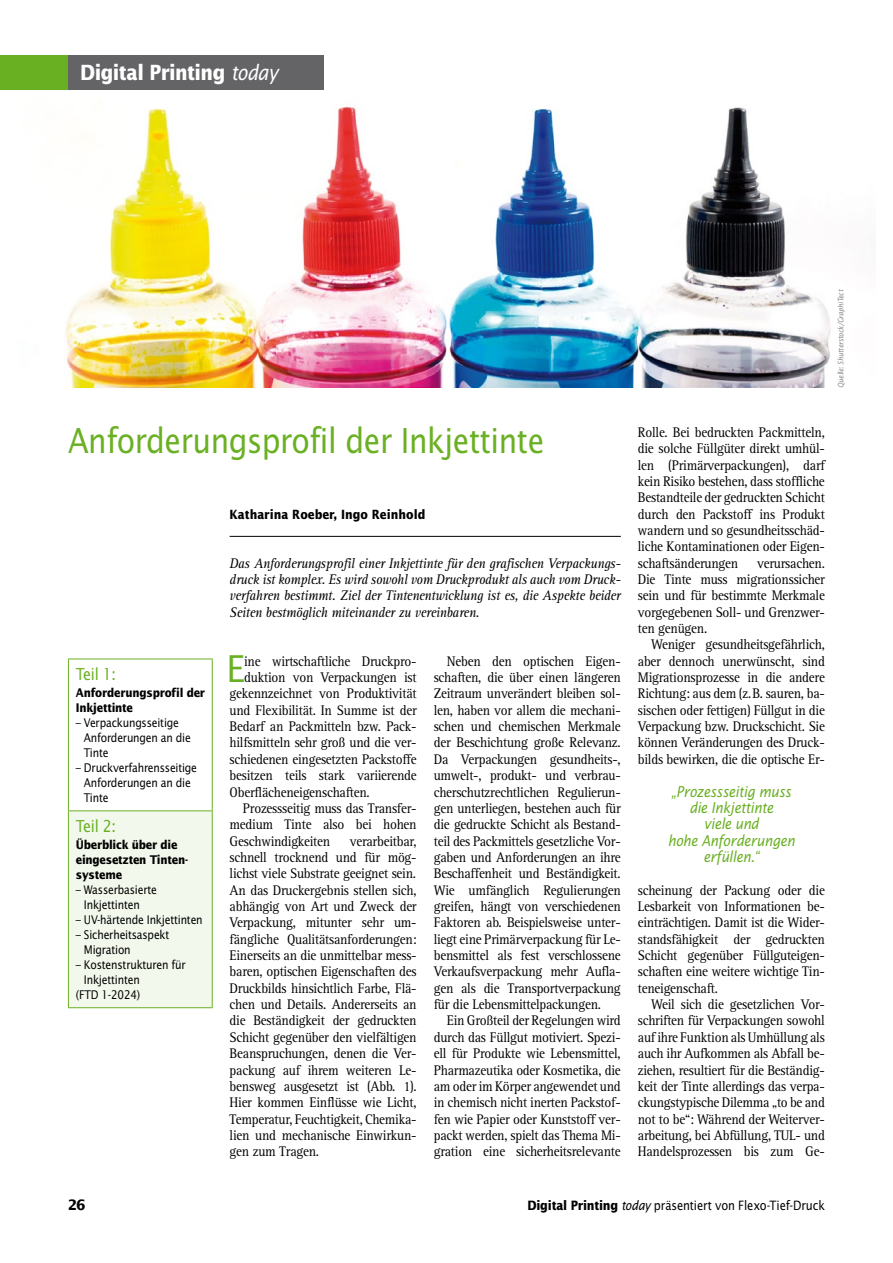
<style>
.page{position:relative;width:893px;height:1263px;background:#fff}
.page>*{position:absolute;margin:0;border:0;box-sizing:border-box;transform-origin:0 0}
._04_Lauf_Initial{font:37.05px "Lucida Sans Std";color:#6ab023;scale:.92 1}
._02_Head{font:34.5px "Lucida Sans Std";letter-spacing:-.015em;color:#6ab023;scale:.87 1}
.t1{font:700 21px "Lucida Sans Std";letter-spacing:-.035em;color:#fff;scale:.87 1}
._02_Head_Kasten{font:16.5px "Lucida Sans Std";letter-spacing:-.02em;color:#6ab023;scale:.87 1}
._07_Zitat{font:italic 15px/16.4px "Lucida Sans Std";letter-spacing:-.015em;color:#6ab023;text-align:center;scale:.87 1}
._04_Lauf_Einzug{font:14.4px/16.4px "Rotis Serif Std";letter-spacing:-.02em;color:#000;text-align:justify;scale:.92 1}
._04_Lauf{font:14.4px/16.4px "Rotis Serif Std";letter-spacing:-.02em;color:#000;text-align:justify;scale:.92 1}
._04_Lauf_Initial-2{font:14.4px "Rotis Serif Std";letter-spacing:-.02em;color:#000;scale:.92 1}
._03_Motto{font:italic 14.4px/16.4px "Rotis Serif Std";letter-spacing:-.02em;color:#000;text-align:justify;scale:.92 1}
.t2{font:700 14.4px "Lucida Sans Std";color:#000;scale:.92 1}
.t3{font:12.9px "Lucida Sans Std";letter-spacing:-.015em;color:#000;scale:.87 1}
._00_Autorenzeile{font:700 12.75px "Lucida Sans Std";color:#000;scale:.87 1}
._04_Lauf_Kasten{font:12px/15px "Lucida Sans Std";letter-spacing:-.02em;color:#000;scale:.87 1}
._04_Lauf_Kasten-2{font:700 12px/15px "Lucida Sans Std";letter-spacing:-.02em;color:#000;scale:.87 1}
._00_Credit{font:italic 7.5px "Lucida Sans Std";letter-spacing:-.015em;color:#86888a;scale:.87 1}
.s1{font-weight:400;font-style:italic}
.s2{font-weight:700}
.s3{font-style:italic}
</style>
<div class="page">
<div style="left:0;top:55px;width:68px;height:34px;background:#6ab023"></div>
<div style="left:68px;top:55px;width:255px;height:34px;background:#646467"></div>
<hr style="left:230px;top:536px;width:391px;height:1px;background:#000">
<div style="left:68px;top:811px;width:144px;height:197px;background:#f3f8ec"></div>
<hr style="left:68px;top:659px;width:1px;height:151px;background:#6ab023">
<hr style="left:68px;top:659px;width:145px;height:1px;background:#6ab023">
<hr style="left:212px;top:659px;width:1px;height:151px;background:#6ab023">
<hr style="left:68px;top:811px;width:1px;height:196px;background:#6ab023">
<hr style="left:68px;top:810px;width:145px;height:1px;background:#6ab023">
<hr style="left:212px;top:811px;width:1px;height:196px;background:#6ab023">
<hr style="left:68px;top:1007px;width:145px;height:1px;background:#6ab023">
<img style="left:66px;top:106px;width:765px;height:282px">
<h3 class="t1" style="left:80px;top:61px;width:229px">Digital Printing <span class="s1">today</span></h3>
<p class="_02_Head" style="left:68px;top:421px;width:549px">Anforderungsprofil der Inkjettinte</p>
<p class="_02_Head_Kasten" style="left:76px;top:665px;width:48px">Teil 1:</p>
<p class="_04_Lauf_Kasten-2" style="left:76px;top:686px;width:150px">Anforderungsprofil der<br>Inkjettinte</p>
<p class="_04_Lauf_Kasten" style="left:84px;top:716px;width:124px;text-indent:-8px">– Verpackungsseitige<br>Anforderungen an die<br>Tinte</p>
<p class="_04_Lauf_Kasten" style="left:84px;top:761px;width:132px;text-indent:-8px">– Druckverfahrensseitige<br>Anforderungen an die<br>Tinte</p>
<p class="_02_Head_Kasten" style="left:76px;top:817px;width:48px">Teil 2:</p>
<p class="_04_Lauf_Kasten-2" style="left:76px;top:838px;width:131px">Überblick über die eingesetzten Tinten&shy;systeme</p>
<p class="_04_Lauf_Kasten" style="left:84px;top:882px;width:85px;text-indent:-8px">– Wasserbasierte<br>Inkjettinten</p>
<p class="_04_Lauf_Kasten" style="left:76px;top:912px;width:147px">– UV-härtende Inkjettinten</p>
<p class="_04_Lauf_Kasten" style="left:84px;top:927px;width:100px;text-indent:-8px">– Sicherheitsaspekt<br>Migration</p>
<p class="_04_Lauf_Kasten" style="left:84px;top:957px;width:118px;text-indent:-8px">– Kostenstrukturen für<br>Inkjettinten</p>
<p class="_04_Lauf_Kasten" style="left:76px;top:987px;width:75px">(FTD 1-2024)</p>
<p class="_00_Autorenzeile" style="left:230px;top:507px;width:226px">Katharina Roeber, Ingo Reinhold</p>
<p class="_03_Motto" style="left:230px;top:555px;width:427px">Das Anforderungsprofil einer Inkjettinte für den grafischen Verpackungs&shy;druck ist komplex. Es wird sowohl vom Druckprodukt als auch vom Druck&shy;verfahren bestimmt. Ziel der Tintenentwicklung ist es, die Aspekte beider Seiten bestmöglich miteinander zu vereinbaren.</p>
<p class="_04_Lauf_Initial" style="left:226px;top:647px;width:22px">E</p>
<p class="_04_Lauf_Initial-2" style="left:244px;top:653px;width:189px">ine wirtschaftliche Druckpro-</p>
<p class="_04_Lauf_Initial-2" style="left:244px;top:669px;width:189px">duktion von Verpackungen ist</p>
<p class="_04_Lauf_Initial-2" style="left:230px;top:685px;width:205px">gekennzeichnet von Produktivität</p>
<p class="_04_Lauf_Initial-2" style="left:230px;top:702px;width:205px">und Flexibilität. In Summe ist der</p>
<p class="_04_Lauf_Initial-2" style="left:230px;top:718px;width:205px">Bedarf an Packmitteln bzw. Pack-</p>
<p class="_04_Lauf_Initial-2" style="left:230px;top:734px;width:205px">hilfsmitteln sehr groß und die ver-</p>
<p class="_04_Lauf_Initial-2" style="left:230px;top:751px;width:205px">schiedenen eingesetzten Packstoffe</p>
<p class="_04_Lauf_Initial-2" style="left:230px;top:767px;width:205px">besitzen teils stark variierende</p>
<p class="_04_Lauf_Initial-2" style="left:230px;top:783px;width:154px">Oberflächeneigenschaften.</p>
<p class="_04_Lauf_Einzug" style="left:230px;top:800px;width:205px;text-indent:13px">Prozessseitig muss das Transfer&shy;medium Tinte also bei hohen Geschwindigkeiten</p>
<p class="_04_Lauf_Einzug" style="left:230px;top:833px;width:205px;text-indent:120px">verarbeitbar, schnell trocknend und für mög&shy;lichst viele Substrate geeignet sein.</p>
<p class="_04_Lauf" style="left:230px;top:882px;width:205px">An das Druckergebnis stellen sich, abhängig von Art und Zweck der Verpackung, mitunter sehr um&shy;fängliche Qualitätsanforderungen:<br>Einerseits an die unmittelbar mess&shy;baren, optischen Eigenschaften des Druckbilds hinsichtlich Farbe, Flä&shy;chen und Details. Andererseits an die Beständigkeit der gedruckten Schicht gegenüber den vielfältigen Beanspruchungen, denen die Ver&shy;packung auf ihrem weiteren Le&shy;bensweg ausgesetzt ist (Abb. 1).<br>Hier kommen Einflüsse wie Licht, Temperatur, Feuchtigkeit, Chemika&shy;lien und mechanische Einwirkun&shy;gen zum Tragen.</p>
<p class="_04_Lauf_Einzug" style="left:434px;top:653px;width:205px;text-indent:13px">Neben den optischen Eigen&shy;schaften, die über einen längeren Zeitraum unverändert bleiben sol&shy;len, haben vor allem die mechani&shy;schen und chemischen Merkmale der Beschichtung große Relevanz.<br>Da Verpackungen gesundheits-, umwelt-, produkt- und verbrau&shy;cherschutzrechtlichen Regulierun&shy;gen unterliegen, bestehen auch für die gedruckte Schicht als Bestand&shy;teil des Packmittels gesetzliche Vor&shy;gaben und Anforderungen an ihre Beschaffenheit und Beständigkeit.<br>Wie umfänglich Regulierungen greifen, hängt von verschiedenen Faktoren ab. Beispielsweise unter&shy;liegt eine Primärverpackung für Le&shy;bensmittel als fest verschlossene Verkaufsverpackung mehr Aufla&shy;gen als die Transportverpackung für die Lebensmittelpackungen.</p>
<p class="_04_Lauf_Einzug" style="left:434px;top:1013px;width:205px;text-indent:13px">Ein Großteil der Regelungen wird durch das Füllgut motiviert. Spezi&shy;ell für Produkte wie Lebensmittel, Pharmazeutika oder Kosmetika, die am oder im Körper angewendet und in chemisch nicht inerten Packstof&shy;fen wie Papier oder Kunststoff ver&shy;packt werden, spielt das Thema Mi&shy;gration eine sicherheitsrelevante</p>
<p class="_00_Credit" style="left:836px;top:388px;width:114px;rotate:-90deg">Quelle: Shutterstock/GraphiTect</p>
<p class="_04_Lauf_Einzug" style="left:638px;top:424px;width:205px">Rolle. Bei bedruckten Packmitteln, die solche Füllgüter direkt umhül&shy;len (Primärverpackungen), darf kein Risiko bestehen, dass stoffliche Bestandteile der gedruckten Schicht durch den Packstoff ins Produkt wandern und so gesundheitsschäd&shy;liche Kontaminationen oder Eigen&shy;schaftsänderungen</p>
<p class="_04_Lauf_Einzug" style="left:638px;top:555px;width:205px;text-indent:119px">verursachen.<br>Die Tinte muss migrationssicher sein und für bestimmte Merkmale vorgegebenen Soll- und Grenzwer&shy;ten genügen.</p>
<p class="_04_Lauf_Einzug" style="left:638px;top:637px;width:205px;text-indent:13px">Weniger gesundheitsgefährlich, aber dennoch unerwünscht, sind Migrationsprozesse in die andere Richtung: aus dem (z.B. sauren, ba&shy;sischen oder fettigen) Füllgut in die Verpackung bzw. Druckschicht. Sie können Veränderungen des Druck&shy;bilds bewirken, die die optische Er-</p>
<p class="_07_Zitat" style="left:668px;top:783px;width:147px">„Prozessseitig muss die Inkjettinte<br>viele und<br>hohe Anforderungen erfüllen.“</p>
<p class="_04_Lauf_Einzug" style="left:638px;top:882px;width:205px">scheinung der Packung oder die Lesbarkeit von Informationen be&shy;einträchtigen. Damit ist die Wider&shy;standsfähigkeit der gedruckten Schicht gegenüber Füllguteigen&shy;schaften eine weitere wichtige Tin&shy;teneigenschaft.</p>
<p class="_04_Lauf_Einzug" style="left:638px;top:996px;width:205px;text-indent:13px">Weil sich die gesetzlichen Vor&shy;schriften für Verpackungen sowohl auf ihre Funktion als Umhüllung als auch ihr Aufkommen als Abfall be&shy;ziehen, resultiert für die Beständig&shy;keit der Tinte allerdings das verpa&shy;ckungstypische Dilemma „to be and not to be“: Während der Weiterver&shy;arbeitung, bei Abfüllung, TUL- und Handelsprozessen bis zum Ge-</p>
<p class="t2" style="left:68px;top:1196px;width:21px">26</p>
<p class="t3" style="left:527px;top:1198px;width:344px"><span class="s2">Digital Printing</span> <span class="s3">today</span> präsentiert von Flexo-Tief-Druck</p>
</div>
